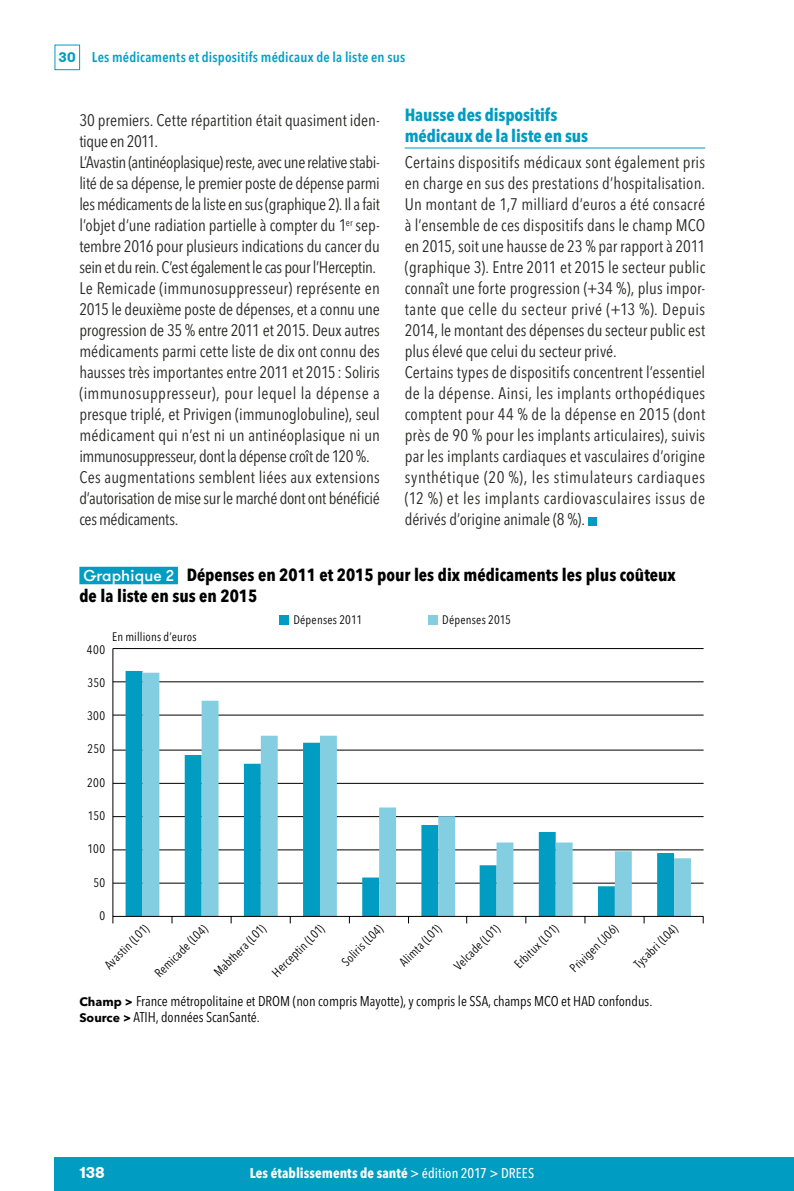
<style>
.page{position:relative;width:794px;height:1191px;background:#fff}
.page>*{position:absolute;margin:0;border:0;box-sizing:border-box;transform-origin:0 0}
.t1{font:700 condensed 17.5px/21px "Avenir Next LT Pro";color:#000}
.t2{font:700 condensed 17.5px/21px "Avenir Next LT Pro";letter-spacing:-.005em;color:#009cc1}
.t3{font:condensed 16.62px/21px "Avenir Next LT Pro";color:#272726}
.t4{font:700 15.75px "GT Walsheim";color:#fff}
.t5{font:condensed 14px/16.8px "Avenir Next LT Pro";color:#000}
.t6{font:600 condensed 14px "Avenir Next LT Pro";letter-spacing:.015em;color:#00a0c4}
.t7{font:700 condensed 14px "Avenir Next LT Pro";letter-spacing:.005em;color:#fff}
.t8{font:condensed 12.25px "Avenir Next LT Pro";letter-spacing:.02em;color:#000}
.s1{font-family:"GT Walsheim";font-weight:700;font-stretch:normal;color:#009cc1}
.s2{font-family:"GT Walsheim";font-weight:500;font-stretch:normal;font-size:15.75px;color:#fff}
.s3{font-weight:700;font-stretch:normal;font-size:12.25px}
.s4{font-weight:500}
</style>
<div class="page">
<div style="left:55px;top:45px;width:25px;height:25px;border:1px solid #009cc1"></div>
<div style="left:55px;top:1157px;width:739px;height:34px;background:#009cc1"></div>
<hr style="left:405px;top:148px;width:300px;height:1px;background:#009cc1">
<div style="left:588px;top:517px;width:8px;height:8px;background:#009cc1"></div>
<div style="left:79px;top:567px;width:99px;height:17px;background:#009cc1"></div>
<hr style="left:113px;top:648px;width:590px;height:1px;background:#000">
<hr style="left:113px;top:681px;width:590px;height:1px;background:#000">
<hr style="left:113px;top:715px;width:590px;height:1px;background:#000">
<hr style="left:113px;top:750px;width:590px;height:1px;background:#000">
<hr style="left:113px;top:783px;width:590px;height:1px;background:#000">
<hr style="left:113px;top:816px;width:590px;height:1px;background:#000">
<hr style="left:113px;top:849px;width:590px;height:1px;background:#000">
<hr style="left:113px;top:883px;width:590px;height:1px;background:#000">
<div style="left:126px;top:671px;width:17px;height:245px;background:#009cc1"></div>
<svg style="left:142px;top:672px;width:549px;height:244px"></svg>
<hr style="left:112px;top:648px;width:1px;height:268px;background:#000">
<hr style="left:113px;top:916px;width:590px;height:1px;background:#000">
<div style="left:279px;top:615px;width:10px;height:10px;background:#009cc1"></div>
<div style="left:428px;top:615px;width:9px;height:10px;background:#84cee2"></div>
<p class="t6" style="left:59px;top:49px;width:348px"><span class="s1">30</span> Les médicaments et dispositifs médicaux de la liste en sus</p>
<p class="t3" style="left:79px;top:110px;width:302px">30 premiers. Cette répartition était quasiment iden&shy;tique en 2011.<br>L’Avastin (antinéoplasique) reste, avec une relative stabi&shy;lité de sa dépense, le premier poste de dépense parmi les médicaments de la liste en sus (graphique 2). Il a fait l’objet d’une radiation partielle à compter du 1<sup>er</sup> sep&shy;tembre 2016 pour plusieurs indications du cancer du sein et du rein. C’est également le cas pour l’Herceptin.<br>Le Remicade (immunosuppresseur) représente en 2015 le deuxième poste de dépenses, et a connu une progression de 35 % entre 2011 et 2015. Deux autres médicaments parmi cette liste de dix ont connu des hausses très importantes entre 2011 et 2015: Soliris (immunosuppresseur), pour lequel la dépense a presque triplé, et Privigen (immunoglobuline), seul médicament qui n’est ni un antinéoplasique ni un immunosuppresseur, dont la dépense croît de 120%.<br>Ces augmentations semblent liées aux extensions d’autorisation de mise sur le marché dont ont bénéficié ces médicaments.</p>
<p class="t2" style="left:405px;top:104px;width:185px">Hausse des dispositifs médicaux de la liste en sus</p>
<p class="t3" style="left:405px;top:152px;width:302px">Certains dispositifs médicaux sont également pris en charge en sus des prestations d’hospitalisation.<br>Un montant de 1,7 milliard d’euros a été consacré à l’ensemble de ces dispositifs dans le champ MCO en 2015, soit une hausse de 23 % par rapport à 2011 (graphique 3). Entre 2011 et 2015 le secteur public connaît une forte progression (+34 %), plus impor&shy;tante que celle du secteur privé (+13 %). Depuis 2014, le montant des dépenses du secteur public est plus élevé que celui du secteur privé.<br>Certains types de dispositifs concentrent l’essentiel de la dépense. Ainsi, les implants orthopédiques comptent pour 44 % de la dépense en 2015 (dont près de 90 % pour les implants articulaires), suivis par les implants cardiaques et vasculaires d’origine synthétique (20 %), les stimulateurs cardiaques (12 %) et les implants cardiovasculaires issus de dérivés d’origine animale (8 %).</p>
<p class="t1" style="left:79px;top:564px;width:598px"><span class="s2">Graphique 2</span> Dépenses en 2011 et 2015 pour les dix médicaments les plus coûteux de la liste en sus en 2015</p>
<p class="t8" style="left:87px;top:642px;width:20px">400</p>
<p class="t8" style="left:87px;top:675px;width:19px">350</p>
<p class="t8" style="left:87px;top:708px;width:19px">300</p>
<p class="t8" style="left:88px;top:742px;width:19px">250</p>
<p class="t8" style="left:87px;top:775px;width:19px">200</p>
<p class="t8" style="left:88px;top:808px;width:19px">150</p>
<p class="t8" style="left:87px;top:841px;width:19px">100</p>
<p class="t8" style="left:93px;top:875px;width:13px">50</p>
<p class="t8" style="left:99px;top:908px;width:7px">0</p>
<p class="t8" style="left:112px;top:629px;width:86px">En millions d’euros</p>
<p class="t8" style="left:293px;top:612px;width:70px">Dépenses 2011</p>
<p class="t8" style="left:442px;top:612px;width:70px">Dépenses 2015</p>
<p class="t8" style="left:101px;top:961px;width:59px;rotate:-45deg">Avastin (L01)</p>
<p class="t8" style="left:151px;top:969px;width:70px;rotate:-45deg">Remicade (L04)</p>
<p class="t8" style="left:211px;top:969px;width:69px;rotate:-45deg">Mabthera (L01)</p>
<p class="t8" style="left:269px;top:969px;width:70px;rotate:-45deg">Herceptin (L01)</p>
<p class="t8" style="left:338px;top:958px;width:54px;rotate:-45deg">Soliris (L04)</p>
<p class="t8" style="left:396px;top:959px;width:55px;rotate:-45deg">Alimta (L01)</p>
<p class="t8" style="left:451px;top:963px;width:61px;rotate:-45deg">Velcade (L01)</p>
<p class="t8" style="left:511px;top:961px;width:58px;rotate:-45deg">Erbitux (L01)</p>
<p class="t8" style="left:566px;top:965px;width:64px;rotate:-45deg">Privigen (J06)</p>
<p class="t8" style="left:631px;top:960px;width:57px;rotate:-45deg">Tysabri (L04)</p>
<p class="t5" style="left:79px;top:992px;width:574px"><span class="s3">Champ &gt;</span> France métropolitaine et DROM (non compris Mayotte), y compris le SSA, champs MCO et HAD confondus.<br><span class="s3">Source &gt;</span> ATIH, données ScanSanté.</p>
<p class="t4" style="left:79px;top:1162px;width:27px">138</p>
<p class="t7" style="left:250px;top:1165px;width:286px">Les établissements de santé <span class="s4">&gt; édition 2017 &gt; DREES</span></p>
</div>
